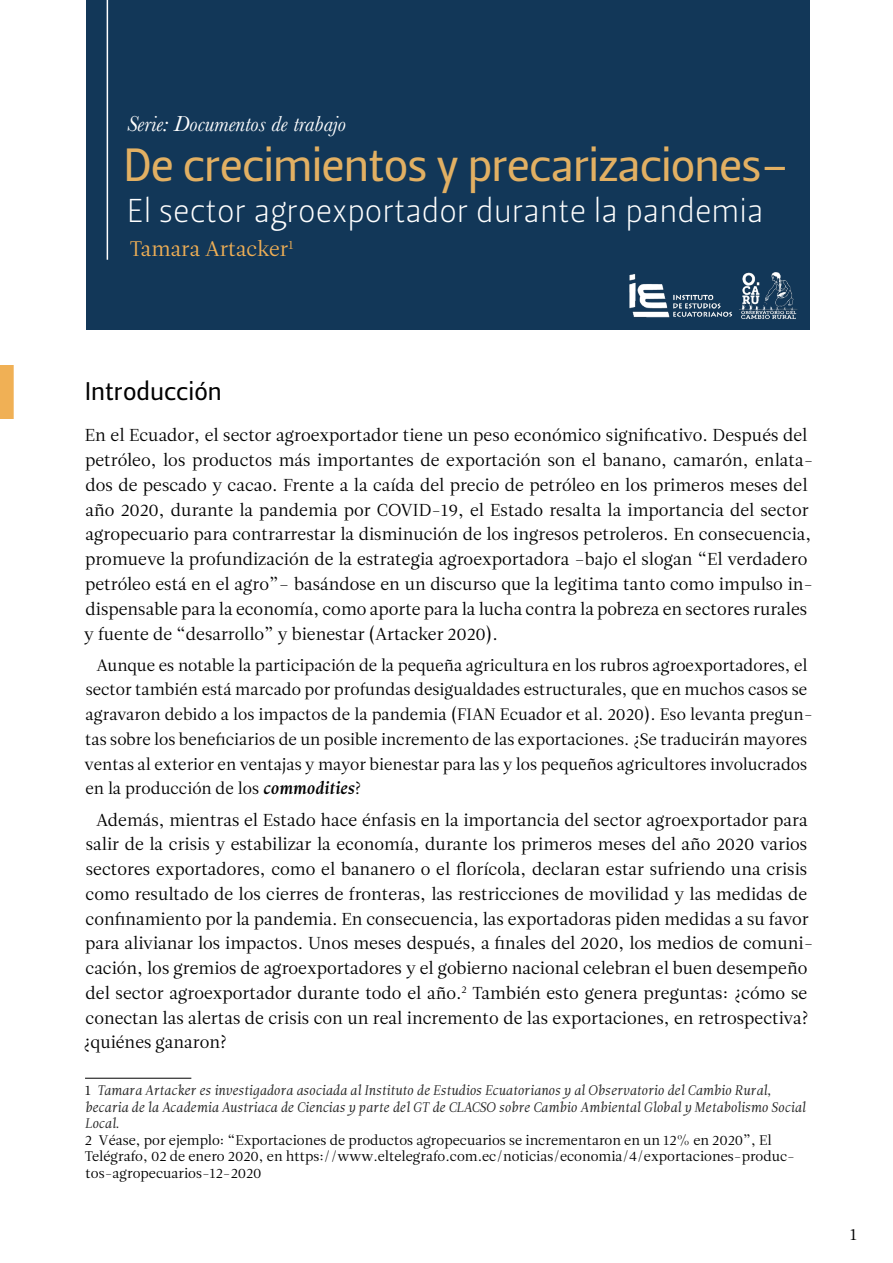
<style>
.page{position:relative;width:893px;height:1263px;background:#fff}
.page>*{position:absolute;margin:0;border:0;box-sizing:border-box;transform-origin:0 0}
.t1{font:46.5px "Leitura Sans Grot 2";letter-spacing:-.02em;color:#e2b063}
.t2{font:33px "Leitura Sans Grot 1";color:#fff}
.t3{font:25.5px "Leitura Sans Grot 2";color:#000}
.t4{font:italic 22.5px "Baskerville";color:#fff}
.t5{font:21px "Leitura Roman 1";color:#f0af55}
.t6{font:17.25px/24.8px "Leitura Roman 1";color:#000}
.t7{font:16.5px/24.8px "Leitura Roman 1";color:#000}
.t8{font:16.5px "Leitura News Roman 1";color:#000}
.t9{font:13.95px/16.5px "Leitura Roman 1";color:#000}
.t10{font:13.95px/16.8px "Leitura Italic 1";letter-spacing:-.01em;color:#222}
.s1{font-family:"Leitura Italic 3";font-size:17.25px}
.s2{font-family:"Leitura Roman 1";color:#000}
</style>
<div class="page">
<div style="left:86px;top:0;width:724px;height:329px;background:#123758"></div>
<img style="left:0;top:366px;width:13px;height:52px">
<hr style="left:85px;top:1078px;width:106px;height:1px;background:#000">
<hr style="left:107px;top:0;width:1px;height:260px;background:#fff">
<img style="left:629px;top:272px;width:169px;height:47px">
<h3 class="t4" style="left:127px;top:108px;width:220px">Serie: Documentos de trabajo</h3>
<h1 class="t1" style="left:124px;top:138px;width:667px">De crecimientos y precarizaciones–</h1>
<h2 class="t2" style="left:127px;top:192px;width:638px">El sector agroexportador durante la pandemia</h2>
<p class="t5" style="left:130px;top:237px;width:165px">Tamara Artacker<sup>1</sup></p>
<h3 class="t3" style="left:85px;top:376px;width:138px">Introducción</h3>
<p class="t6" style="left:84px;top:423px;width:731px">En el Ecuador, el sector agroexportador tiene un peso económico significativo. Después del petróleo, los productos más importantes de exportación son el banano, camarón, enlata&shy;dos de pescado y cacao. Frente a la caída del precio de petróleo en los primeros meses del año 2020, durante la pandemia por COVID-19, el Estado resalta la importancia del sector agropecuario para contrarrestar la disminución de los ingresos petroleros. En consecuencia, promueve la profundización de la estrategia agroexportadora –bajo el slogan “El verdadero petróleo está en el agro”– basándose en un discurso que la legitima tanto como impulso in&shy;dispensable para la economía, como aporte para la lucha contra la pobreza en sectores rurales y fuente de “desarrollo” y bienestar (Artacker 2020).</p>
<p class="t7" style="left:85px;top:653px;width:730px;text-indent:12px">Aunque es notable la participación de la pequeña agricultura en los rubros agroexportadores, el sector también está marcado por profundas desigualdades estructurales, que en muchos casos se agravaron debido a los impactos de la pandemia (FIAN Ecuador et al. 2020). Eso levanta pregun&shy;tas sobre los beneficiarios de un posible incremento de las exportaciones. ¿Se traducirán mayores ventas al exterior en ventajas y mayor bienestar para las y los pequeños agricultores involucrados en la producción de los <span class="s1">commodities</span>?</p>
<p class="t6" style="left:83px;top:807px;width:732px;text-indent:13px">Además, mientras el Estado hace énfasis en la importancia del sector agroexportador para salir de la crisis y estabilizar la economía, durante los primeros meses del año 2020 varios sectores exportadores, como el bananero o el florícola, declaran estar sufriendo una crisis como resultado de los cierres de fronteras, las restricciones de movilidad y las medidas de confinamiento por la pandemia. En consecuencia, las exportadoras piden medidas a su favor para alivianar los impactos. Unos meses después, a finales del 2020, los medios de comuni&shy;cación, los gremios de agroexportadores y el gobierno nacional celebran el buen desempeño del sector agroexportador durante todo el año.<sup>2</sup> También esto genera preguntas: ¿cómo se conectan las alertas de crisis con un real incremento de las exportaciones, en retrospectiva? ¿quiénes ganaron?</p>
<p class="t10" style="left:85px;top:1082px;width:722px"><span class="s2">1</span> Tamara Artacker es investigadora asociada al Instituto de Estudios Ecuatorianos y al Observatorio del Cambio Rural, becaria de la Academia Austriaca de Ciencias y parte del GT de CLACSO sobre Cambio Ambiental Global y Metabolismo Social<br>Local.</p>
<p class="t9" style="left:85px;top:1132px;width:712px">2 Véase, por ejemplo: “Exportaciones de productos agropecuarios se incrementaron en un 12% en 2020”, El<br>Telégrafo, 02 de enero 2020, en https://www.eltelegrafo.com.ec/noticias/economia/4/exportaciones-produc&shy;tos-agropecuarios-12-2020</p>
<p class="t8" style="left:850px;top:1224px;width:8px">1</p>
</div>
